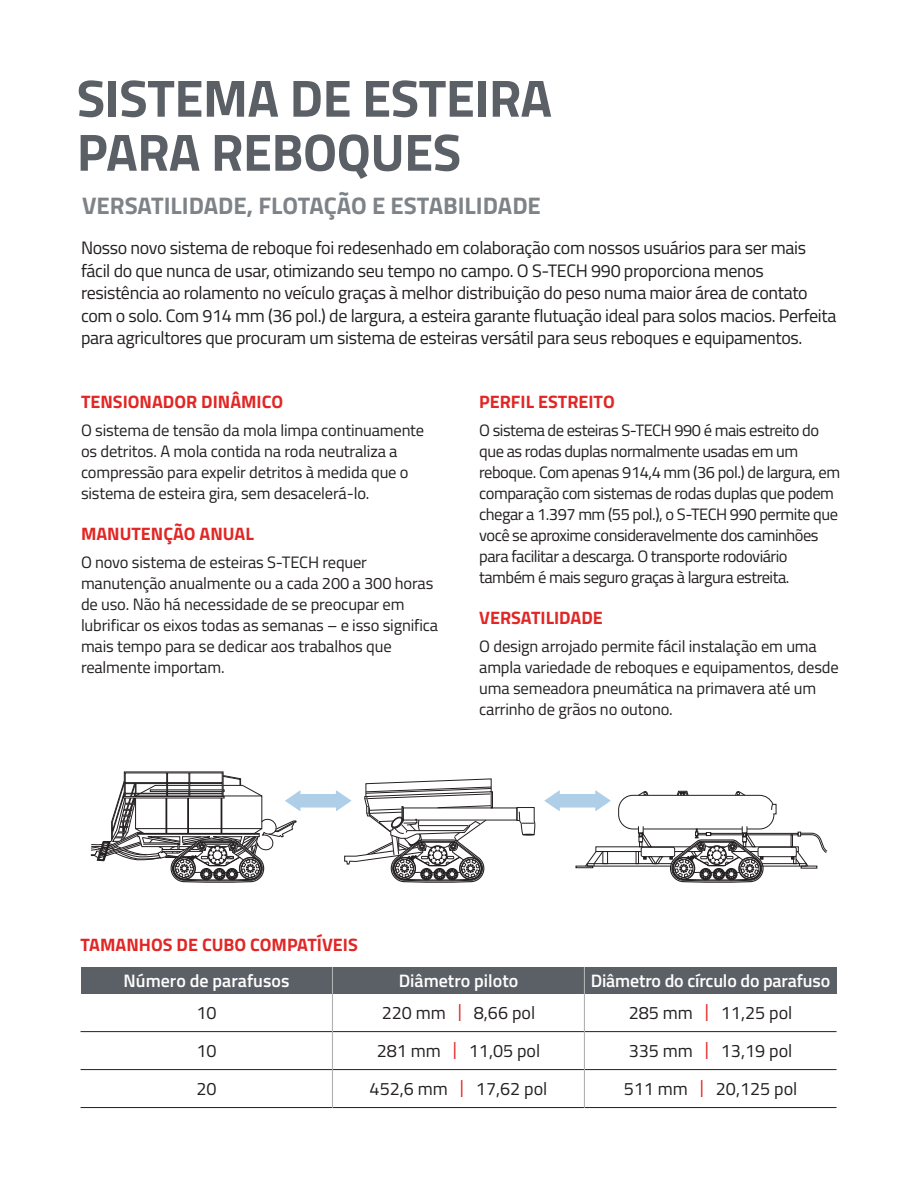
<style>
.page{position:relative;width:918px;height:1188px;background:#fff}
.page>*{position:absolute;margin:0;border:0;box-sizing:border-box;transform-origin:0 0}
.t1{font:700 52.5px/54px "Titillium Web";letter-spacing:-.01em;color:#5b5f66}
.t2{font:700 24px "Titillium Web";color:#7e8387}
.t3{font:18px/22.5px "Titillium Web";letter-spacing:-.02em;color:#231f20}
.t4{font:700 18px "Titillium Web";color:#e12725}
.t5{font:18px/38px "Titillium Web";color:#231f20;text-align:center}
.t6{font:600 18px "Titillium Web";color:#fff}
.t7{font:16.5px/21px "Titillium Web";letter-spacing:-.01em;color:#231f20}
.t8{font:16.5px/21px "Titillium Web";letter-spacing:-.03em;color:#231f20}
.s1{color:#e12725}
</style>
<div class="page">
<hr style="left:81px;top:1031px;width:251px;height:1px;background:#231f20">
<hr style="left:81px;top:1069px;width:251px;height:1px;background:#231f20">
<hr style="left:81px;top:1107px;width:251px;height:1px;background:#231f20">
<hr style="left:333px;top:1031px;width:251px;height:1px;background:#231f20">
<hr style="left:333px;top:1069px;width:251px;height:1px;background:#231f20">
<hr style="left:333px;top:1107px;width:251px;height:1px;background:#231f20">
<hr style="left:585px;top:1031px;width:252px;height:1px;background:#231f20">
<hr style="left:585px;top:1069px;width:252px;height:1px;background:#231f20">
<hr style="left:585px;top:1107px;width:252px;height:1px;background:#231f20">
<div style="left:81px;top:967px;width:756px;height:27px;background:#5b5f66"></div>
<hr style="left:584px;top:967px;width:1px;height:141px;background:#aeb2b2">
<hr style="left:332px;top:967px;width:1px;height:141px;background:#aeb2b2">
<svg style="left:544px;top:790px;width:284px;height:93px"></svg>
<div style="left:124px;top:772px;width:99px;height:25px;border:1px solid #231f20"></div>
<svg style="left:91px;top:775px;width:444px;height:108px"></svg>
<h1 class="t1" style="left:77px;top:69px;width:477px">SISTEMA DE ESTEIRA<br>PARA REBOQUES</h1>
<h2 class="t2" style="left:82px;top:187px;width:460px">VERSATILIDADE, FLOTAÇÃO E ESTABILIDADE</h2>
<p class="t3" style="left:81px;top:236px;width:757px">Nosso novo sistema de reboque foi redesenhado em colaboração com nossos usuários para ser mais fácil do que nunca de usar, otimizando seu tempo no campo. O S-TECH 990 proporciona menos resistência ao rolamento no veículo graças à melhor distribuição do peso numa maior área de contato com o solo. Com 914 mm (36 pol.) de largura, a esteira garante flutuação ideal para solos macios. Perfeita para agricultores que procuram um sistema de esteiras versátil para seus reboques e equipamentos.</p>
<p class="t4" style="left:81px;top:387px;width:204px">TENSIONADOR DINÂMICO</p>
<p class="t7" style="left:81px;top:419px;width:345px">O sistema de tensão da mola limpa continuamente os detritos. A mola contida na roda neutraliza a compressão para expelir detritos à medida que o sistema de esteira gira, sem desacelerá-lo.</p>
<p class="t4" style="left:81px;top:519px;width:174px">MANUTENÇÃO ANUAL</p>
<p class="t7" style="left:81px;top:551px;width:359px">O novo sistema de esteiras S-TECH requer manutenção anualmente ou a cada 200 a 300 horas de uso. Não há necessidade de se preocupar em lubrificar os eixos todas as semanas – e isso significa mais tempo para se dedicar aos trabalhos que realmente importam.</p>
<p class="t4" style="left:479px;top:387px;width:137px">PERFIL ESTREITO</p>
<p class="t8" style="left:479px;top:419px;width:362px">O sistema de esteiras S-TECH 990 é mais estreito do que as rodas duplas normalmente usadas em um reboque. Com apenas 914,4 mm (36 pol.) de largura, em comparação com sistemas de rodas duplas que podem chegar a 1.397 mm (55 pol.), o S-TECH 990 permite que você se aproxime consideravelmente dos caminhões para facilitar a descarga. O transporte rodoviário também é mais seguro graças à largura estreita.</p>
<p class="t4" style="left:479px;top:603px;width:125px">VERSATILIDADE</p>
<p class="t7" style="left:479px;top:635px;width:361px">O design arrojado permite fácil instalação em uma ampla variedade de reboques e equipamentos, desde uma semeadora pneumática na primavera até um carrinho de grãos no outono.</p>
<p class="t4" style="left:81px;top:931px;width:279px">TAMANHOS DE CUBO COMPATÍVEIS</p>
<p class="t6" style="left:124px;top:967px;width:167px">Número de parafusos</p>
<p class="t6" style="left:399px;top:967px;width:121px">Diâmetro piloto</p>
<p class="t6" style="left:591px;top:967px;width:241px">Diâmetro do círculo do parafuso</p>
<p class="t3" style="left:196px;top:993px;width:22px;line-height:38px;text-align:justify">10<br>10<br>20</p>
<p class="t5" style="left:370px;top:993px;width:179px">220 mm <span class="s1">|</span> 8,66 pol<br>281 mm <span class="s1">|</span> 11,05 pol<br>452,6 mm <span class="s1">|</span> 17,62 pol</p>
<p class="t5" style="left:624px;top:993px;width:175px;text-align:left">285 mm <span class="s1">|</span> 11,25 pol<br>335 mm <span class="s1">|</span> 13,19 pol<br>511 mm <span class="s1">|</span> 20,125 pol</p>
</div>
